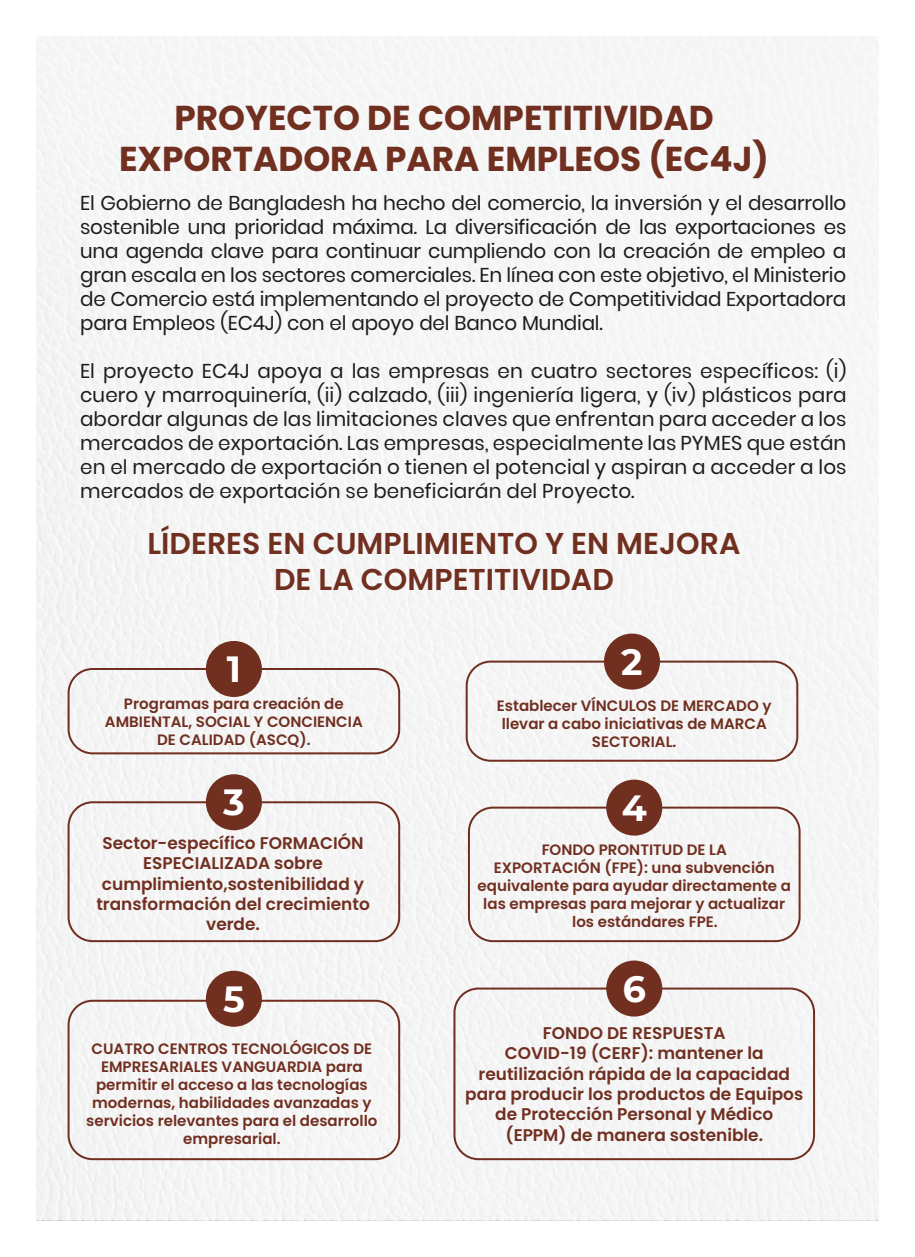
<style>
.page{position:relative;width:915px;height:1257px;background:#fff}
.page>*{position:absolute;margin:0;border:0;box-sizing:border-box;transform-origin:0 0}
.t1{font:700 36.4px "Montserrat";color:#fff}
.t2{font:700 34.6px/41.4px "Poppins";color:#712f20;text-align:center}
.t3{font:600 30.2px/36.2px "Poppins";color:#712f20;text-align:center}
.t4{font:20px/24px "Poppins";color:#1c1c1c;text-align:justify}
.t5{font:600 17px/20.4px "Poppins";color:#712f20;text-align:center}
.t6{font:600 15px/18px "Poppins";color:#712f20;text-align:center}
</style>
<div class="page">
<div style="left:36px;top:37px;width:842px;height:1183px;background:#f5f5f6"></div>
<div style="left:68px;top:668px;width:332px;height:86px;border:2px solid #712f20;border-radius:24px"></div>
<div style="left:206px;top:641px;width:56px;height:56px;background:#712f20;border-radius:50%"></div>
<div style="left:465px;top:661px;width:333px;height:101px;border:2px solid #712f20;border-radius:24px"></div>
<div style="left:604px;top:634px;width:56px;height:56px;background:#712f20;border-radius:50%"></div>
<div style="left:453px;top:987px;width:362px;height:173px;border:2px solid #712f20;border-radius:24px"></div>
<div style="left:606px;top:960px;width:56px;height:56px;background:#712f20;border-radius:50%"></div>
<div style="left:68px;top:1000px;width:332px;height:160px;border:2px solid #712f20;border-radius:24px"></div>
<div style="left:206px;top:971px;width:56px;height:56px;background:#712f20;border-radius:50%"></div>
<div style="left:468px;top:807px;width:332px;height:135px;border:2px solid #712f20;border-radius:24px"></div>
<div style="left:606px;top:780px;width:56px;height:56px;background:#712f20;border-radius:50%"></div>
<div style="left:68px;top:801px;width:332px;height:141px;border:2px solid #712f20;border-radius:24px"></div>
<div style="left:206px;top:774px;width:56px;height:56px;background:#712f20;border-radius:50%"></div>
<h2 class="t2" style="left:119px;top:97px;width:651px">PROYECTO DE COMPETITIVIDAD<br>EXPORTADORA PARA EMPLEOS (EC4J)</h2>
<p class="t4" style="left:80px;top:191px;width:767px">El Gobierno de Bangladesh ha hecho del comercio, la inversión y el desarrollo sostenible una prioridad máxima. La diversificación de las exportaciones es una agenda clave para continuar cumpliendo con la creación de empleo a gran escala en los sectores comerciales. En línea con este objetivo, el Ministerio de Comercio está implementando el proyecto de Competitividad Exportadora para Empleos (EC4J) con el apoyo del Banco Mundial.</p>
<p class="t4" style="left:80px;top:359px;width:767px">El proyecto EC4J apoya a las empresas en cuatro sectores específicos: (i) cuero y marroquinería, (ii) calzado, (iii) ingeniería ligera, y (iv) plásticos para abordar algunas de las limitaciones claves que enfrentan para acceder a los mercados de exportación. Las empresas, especialmente las PYMES que están en el mercado de exportación o tienen el potencial y aspiran a acceder a los mercados de exportación se beneficiarán del Proyecto.</p>
<h3 class="t3" style="left:147px;top:525px;width:594px">LÍDERES EN CUMPLIMIENTO Y EN MEJORA<br>DE LA COMPETITIVIDAD</h3>
<h1 class="t1" style="left:227px;top:643px;width:16px">1</h1>
<p class="t6" style="left:105px;top:695px;width:259px">Programas para creación de<br>AMBIENTAL, SOCIAL Y CONCIENCIA<br>DE CALIDAD (ASCQ).</p>
<h1 class="t1" style="left:223px;top:776px;width:23px">3</h1>
<p class="t5" style="left:96px;top:833px;width:275px">Sector-específico FORMACIÓN<br>ESPECIALIZADA sobre cumplimiento,sostenibilidad y transformación del crecimiento verde.</p>
<h1 class="t1" style="left:223px;top:972px;width:23px">5</h1>
<p class="t6" style="left:86px;top:1039px;width:293px">CUATRO CENTROS TECNOLÓGICOS DE<br>EMPRESARIALES VANGUARDIA para permitir el acceso a las tecnologías modernas, habilidades avanzadas y servicios relevantes para el desarrollo empresarial.</p>
<h1 class="t1" style="left:621px;top:635px;width:23px">2</h1>
<p class="t6" style="left:497px;top:697px;width:276px">Establecer VÍNCULOS DE MERCADO y llevar a cabo iniciativas de MARCA<br>SECTORIAL.</p>
<h1 class="t1" style="left:621px;top:781px;width:27px">4</h1>
<p class="t6" style="left:541px;top:841px;width:187px">FONDO PRONTITUD DE LA</p>
<p class="t6" style="left:493px;top:859px;width:282px">EXPORTACIÓN (FPE): una subvención</p>
<p class="t6" style="left:477px;top:877px;width:315px">equivalente para ayudar directamente a</p>
<p class="t6" style="left:483px;top:895px;width:303px">las empresas para mejorar y actualizar</p>
<p class="t6" style="left:572px;top:913px;width:147px">los estándares FPE.</p>
<h1 class="t1" style="left:622px;top:962px;width:25px">6</h1>
<p class="t5" style="left:465px;top:1023px;width:339px">FONDO DE RESPUESTA<br>COVID-19 (CERF): mantener la reutilización rápida de la capacidad para producir los productos de Equipos de Protección Personal y Médico (EPPM) de manera sostenible.</p>
</div>
